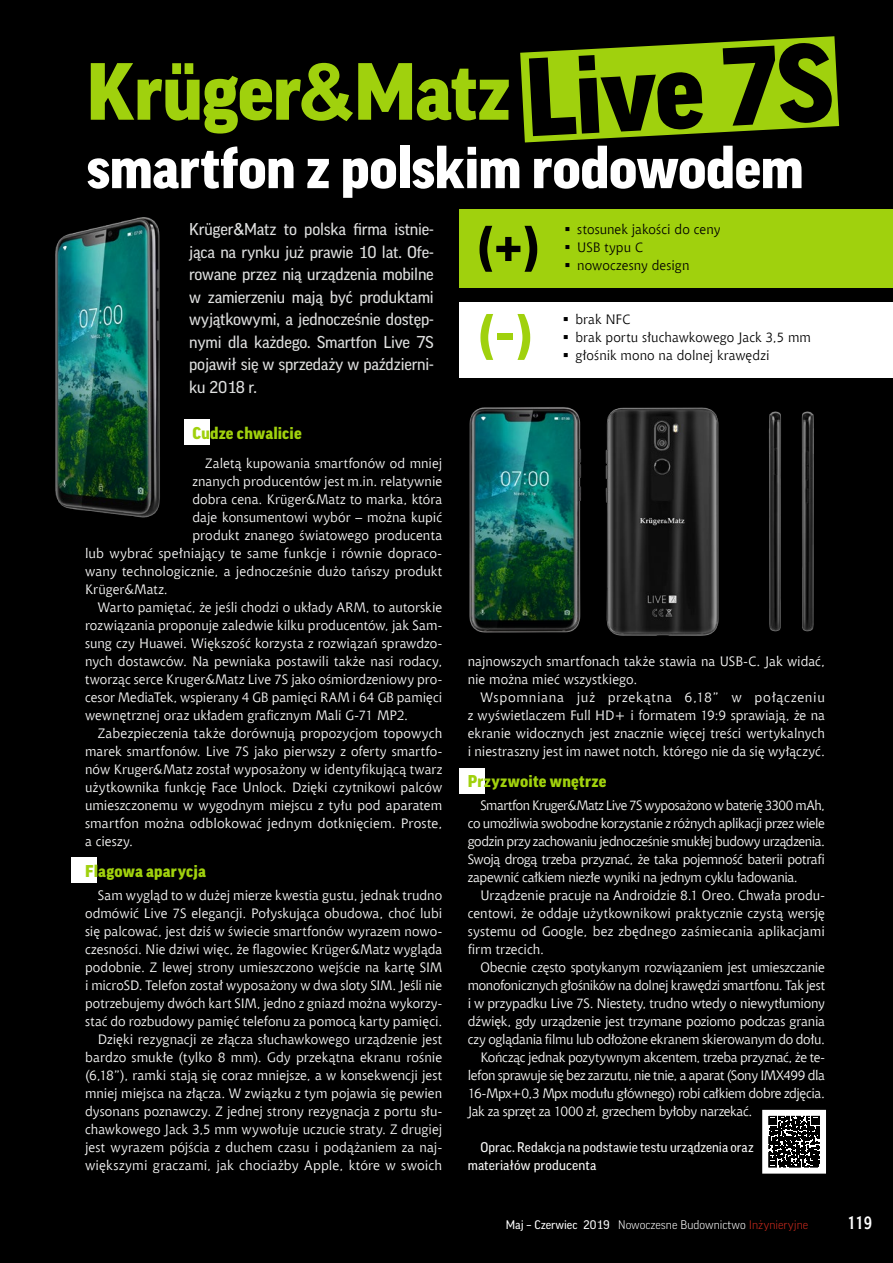
<style>
.page{position:relative;width:893px;height:1263px;background:#000}
.page>*{position:absolute;margin:0;border:0;box-sizing:border-box;transform-origin:0 0}
.t1{font:900 107.25px "Good Pro";color:#000}
.t2{font:900 78.15px "Good Pro";letter-spacing:-.015em;color:#a0d10d}
.t3{font:900 57px "Good Pro";letter-spacing:-.01em;color:#fff}
.t4{font:700 52.5px "Titillium Web";color:#000}
.t5{font:700 52.5px "Titillium Web";color:#a0d10d}
.t6{font:700 18px "Aerton Cnd EFN";color:#fff}
.t7{font:16.5px/22.5px "Good Pro";letter-spacing:-.01em;color:#e2e3e3;text-align:justify}
.t8{font:900 16.5px "Good Pro";letter-spacing:.01em;color:#a0d10d}
.t9{font:13.5px/18px "Chianti EU";letter-spacing:.005em;color:#fff;text-align:justify}
.t10{font:13.5px "Chianti EU";letter-spacing:-.025em;color:#fff}
.t11{font:13.5px "Chianti EU";letter-spacing:-.02em;color:#fff}
.t12{font:13.5px/18px "Chianti EU";letter-spacing:.005em;color:#000}
.t13{font:13.5px/18px "Good Pro";letter-spacing:.005em;color:#fff}
.t14{font:300 12px "Good Pro";color:#fff}
.s1{font-family:"Arial";font-weight:700}
.s2{font-family:"Arial"}
.s3{font-weight:400}
.s4{color:#cb2a1d}
</style>
<div class="page">
<div style="left:459px;top:303px;width:434px;height:75px;background:#fff"></div>
<div style="left:459px;top:768px;width:26px;height:25px;background:#fff"></div>
<div style="left:71px;top:858px;width:26px;height:25px;background:#fff"></div>
<div style="left:184px;top:419px;width:25px;height:26px;background:#fff"></div>
<div style="left:459px;top:209px;width:434px;height:79px;background:#a0d10d"></div>
<img style="left:55px;top:217px;width:105px;height:301px">
<img style="left:469px;top:407px;width:112px;height:226px">
<img style="left:605px;top:407px;width:114px;height:229px">
<img style="left:768px;top:411px;width:46px;height:221px">
<svg style="left:762px;top:1109px;width:64px;height:65px"></svg>
<svg style="left:520px;top:36px;width:319px;height:106px"></svg>
<h1 class="t1" style="left:522px;top:38px;width:310px;rotate:-3deg">Live 7S</h1>
<h2 class="t2" style="left:86px;top:48px;width:426px">Krüger<span class="s1">&amp;</span>Matz</h2>
<h3 class="t3" style="left:86px;top:136px;width:719px">smartfon z polskim rodowodem</h3>
<p class="t7" style="left:189px;top:218px;width:246px">Krüger<span class="s2">&amp;</span>Matz to polska firma istnie&shy;jąca na rynku już prawie 10 lat. Ofe&shy;rowane przez nią urządzenia mobilne w zamierzeniu mają być produktami wyjątkowymi, a jednocześnie dostęp&shy;nymi dla każdego. Smartfon Live 7S pojawił się w sprzedaży w październi&shy;ku 2018 r.</p>
<p class="t8" style="left:192px;top:424px;width:111px">Cudze chwalicie</p>
<p class="t9" style="left:205px;top:454px;width:238px">Zaletą kupowania smartfonów od mniej</p>
<p class="t9" style="left:192px;top:472px;width:251px">znanych producentów jest m.in. relatywnie</p>
<p class="t9" style="left:192px;top:490px;width:251px">dobra cena. Krüger&amp;Matz to marka, która</p>
<p class="t9" style="left:192px;top:508px;width:251px">daje konsumentowi wybór – można kupić</p>
<p class="t9" style="left:192px;top:526px;width:251px">produkt znanego światowego producenta</p>
<p class="t9" style="left:85px;top:544px;width:359px">lub wybrać spełniający te same funkcje i równie dopraco-</p>
<p class="t9" style="left:85px;top:562px;width:359px">wany technologicznie, a jednocześnie dużo tańszy produkt</p>
<p class="t9" style="left:85px;top:580px;width:84px">Krüger&amp;Matz.</p>
<p class="t9" style="left:98px;top:598px;width:346px">Warto pamiętać, że jeśli chodzi o układy ARM, to autorskie</p>
<p class="t9" style="left:85px;top:616px;width:359px">rozwiązania proponuje zaledwie kilku producentów, jak Sam-</p>
<p class="t9" style="left:85px;top:634px;width:359px">sung czy Huawei. Większość korzysta z rozwiązań sprawdzo-</p>
<p class="t9" style="left:85px;top:652px;width:359px">nych dostawców. Na pewniaka postawili także nasi rodacy,</p>
<p class="t9" style="left:85px;top:670px;width:359px">tworząc serce Kruger&amp;Matz Live 7S jako ośmiordzeniowy pro-</p>
<p class="t9" style="left:85px;top:688px;width:359px">cesor MediaTek, wspierany 4 GB pamięci RAM i 64 GB pamięci</p>
<p class="t9" style="left:85px;top:706px;width:325px">wewnętrznej oraz układem graficznym Mali G-71 MP2.</p>
<p class="t9" style="left:98px;top:724px;width:346px">Zabezpieczenia także dorównują propozycjom topowych</p>
<p class="t9" style="left:85px;top:742px;width:359px">marek smartfonów. Live 7S jako pierwszy z oferty smartfo-</p>
<p class="t9" style="left:85px;top:760px;width:359px">nów Kruger&amp;Matz został wyposażony w identyfikującą twarz</p>
<p class="t9" style="left:85px;top:778px;width:359px">użytkownika funkcję Face Unlock. Dzięki czytnikowi palców</p>
<p class="t9" style="left:85px;top:796px;width:359px">umieszczonemu w wygodnym miejscu z tyłu pod aparatem</p>
<p class="t9" style="left:85px;top:814px;width:359px">smartfon można odblokować jednym dotknięciem. Proste,</p>
<p class="t9" style="left:85px;top:832px;width:50px">a cieszy.</p>
<p class="t8" style="left:85px;top:862px;width:122px">Flagowa aparycja</p>
<p class="t9" style="left:85px;top:886px;width:359px;text-align:right">Sam wygląd to w dużej mierze kwestia gustu, jednak trudno odmówić Live 7S elegancji. Połyskująca obudowa, choć lubi się palcować, jest dziś w świecie smartfonów wyrazem nowo&shy;czesności. Nie dziwi więc, że flagowiec Krüger&amp;Matz wygląda podobnie. Z lewej strony umieszczono wejście na kartę SIM i microSD. Telefon został wyposażony w dwa sloty SIM. Jeśli nie potrzebujemy dwóch kart SIM, jedno z gniazd można wykorzy&shy;stać do rozbudowy pamięć telefonu za pomocą karty pamięci.<br>Dzięki rezygnacji ze złącza słuchawkowego urządzenie jest bardzo smukłe (tylko 8 mm). Gdy przekątna ekranu rośnie (6,18”), ramki stają się coraz mniejsze, a w konsekwencji jest mniej miejsca na złącza. W związku z tym pojawia się pewien dysonans poznawczy. Z jednej strony rezygnacja z portu słu&shy;chawkowego Jack 3,5 mm wywołuje uczucie straty. Z drugiej jest wyrazem pójścia z duchem czasu i podążaniem za naj&shy;większymi graczami, jak chociażby Apple, które w swoich</p>
<h3 class="t4" style="left:477px;top:207px;width:63px">(+)</h3>
<h3 class="t5" style="left:478px;top:295px;width:55px">(-)</h3>
<p class="t12" style="left:577px;top:220px;width:145px">stosunek jakości do ceny<br>USB typu C</p>
<p class="t12" style="left:577px;top:256px;width:114px">nowoczesny design</p>
<p class="t12" style="left:575px;top:310px;width:237px">brak NFC<br>brak portu słuchawkowego Jack 3,5 mm głośnik mono na dolnej krawędzi</p>
<p class="t9" style="left:468px;top:652px;width:359px">najnowszych smartfonach także stawia na USB-C. Jak widać, nie można mieć wszystkiego.</p>
<p class="t9" style="left:468px;top:688px;width:359px;text-indent:13px">Wspomniana już przekątna 6,18” w połączeniu z wyświetlaczem Full HD+ i formatem 19:9 sprawiają, że na ekranie widocznych jest znacznie więcej treści wertykalnych i niestraszny jest im nawet notch, którego nie da się wyłączyć.</p>
<p class="t8" style="left:468px;top:772px;width:140px">Przyzwoite wnętrze</p>
<p class="t9" style="left:468px;top:796px;width:359px;text-indent:13px">Smartfon Kruger&amp;Matz Live 7S wyposażono w baterię 3300 mAh, co umożliwia swobodne korzystanie z różnych aplikacji przez wiele godzin przy zachowaniu jednocześnie smukłej budowy urządzenia.<br>Swoją drogą trzeba przyznać, że taka pojemność baterii potrafi zapewnić całkiem niezłe wyniki na jednym cyklu ładowania.</p>
<p class="t9" style="left:468px;top:886px;width:359px;text-indent:13px">Urządzenie pracuje na Androidzie 8.1 Oreo. Chwała produ&shy;centowi, że oddaje użytkownikowi praktycznie czystą wersję systemu od Google, bez zbędnego zaśmiecania aplikacjami firm trzecich.</p>
<p class="t9" style="left:480px;top:958px;width:346px">Obecnie często spotykanym rozwiązaniem jest umieszczanie</p>
<p class="t10" style="left:468px;top:977px;width:359px">monofonicznych głośników na dolnej krawędzi smartfonu. Tak jest</p>
<p class="t9" style="left:468px;top:994px;width:359px">i w przypadku Live 7S. Niestety, trudno wtedy o niewytłumiony</p>
<p class="t9" style="left:468px;top:1012px;width:359px">dźwięk, gdy urządzenie jest trzymane poziomo podczas grania</p>
<p class="t11" style="left:468px;top:1031px;width:359px">czy oglądania filmu lub odłożone ekranem skierowanym do dołu.</p>
<p class="t11" style="left:480px;top:1049px;width:346px">Kończąc jednak pozytywnym akcentem, trzeba przyznać, że te-</p>
<p class="t10" style="left:468px;top:1067px;width:359px">lefon sprawuje się bez zarzutu, nie tnie, a aparat (Sony IMX499 dla</p>
<p class="t10" style="left:468px;top:1085px;width:359px">16-Mpx+0,3 Mpx modułu głównego) robi całkiem dobre zdjęcia.</p>
<p class="t11" style="left:468px;top:1103px;width:286px">Jak za sprzęt za 1000 zł, grzechem byłoby narzekać.</p>
<p class="t13" style="left:468px;top:1138px;width:287px;text-indent:13px">Oprac. Redakcja na podstawie testu urządzenia oraz materiałów producenta</p>
<p class="t14" style="left:506px;top:1218px;width:304px"><span class="s3">Maj – Czerwiec 2019</span> Nowoczesne Budownictwo <span class="s4">Inżynieryjne</span></p>
<h3 class="t6" style="left:847px;top:1212px;width:26px">119</h3>
</div>
